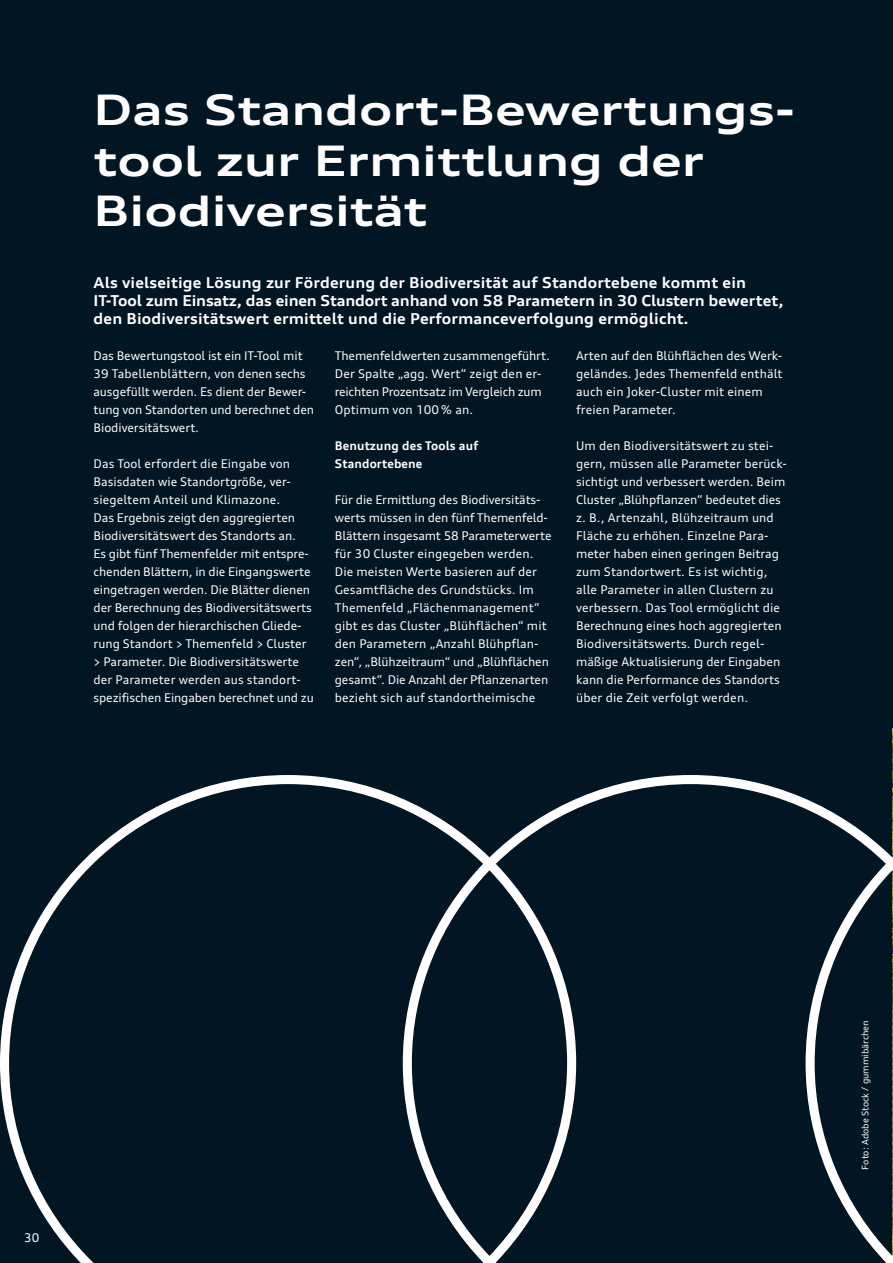
<style>
.page{position:relative;width:893px;height:1263px;background:#011622}
.page>*{position:absolute;margin:0;border:0;box-sizing:border-box;transform-origin:0 0}
.AUDI_Headlines{font:700 expanded 42px/50.4px "Audi Type";color:#fff}
.AUDI_Anleser{font:700 expanded 15px/18px "Audi Type";letter-spacing:.01em;color:#fff}
.AUDI_Fließtext{font:12px/18px "Audi Type";color:#fff}
.AUDI_Fließtext_Subhe{font:700 12px "Audi Type";letter-spacing:.01em;color:#fff}
.AUDI_BU{font:9px "Audi Type";color:#fff}
</style>
<div class="page">
<img style="left:892px;top:728px;width:1px;height:47px">
<svg style="left:0;top:775px;width:893px;height:488px"></svg>
<p class="AUDI_Headlines" style="left:94px;top:85px;width:703px">Das Standort-Bewertungs&shy;tool zur Ermittlung der<br>Biodiversität</p>
<p class="AUDI_Anleser" style="left:94px;top:273px;width:654px">Als vielseitige Lösung zur Förderung der Biodiversität auf Standortebene kommt ein</p>
<p class="AUDI_Anleser" style="left:94px;top:291px;width:692px">IT-Tool zum Einsatz, das einen Standort anhand von 58 Parametern in 30 Clustern bewertet, den Biodiversitätswert ermittelt und die Performanceverfolgung ermöglicht.</p>
<p class="AUDI_Fließtext" style="left:335px;top:347px;width:216px">Themenfeldwerten zusammengeführt.<br>Der Spalte „agg. Wert“ zeigt den er&shy;reichten Prozentsatz im Vergleich zum Optimum von 100% an.</p>
<p class="AUDI_Fließtext_Subhe" style="left:335px;top:438px;width:145px">Benutzung des Tools auf</p>
<p class="AUDI_Fließtext_Subhe" style="left:335px;top:456px;width:89px">Standortebene</p>
<p class="AUDI_Fließtext" style="left:335px;top:491px;width:218px">Für die Ermittlung des Biodiversitäts&shy;werts müssen in den fünf Themenfeld-Blättern insgesamt 58 Parameterwerte für 30 Cluster eingegeben werden.<br>Die meisten Werte basieren auf der Gesamtfläche des Grundstücks. Im Themenfeld „Flächenmanagement“ gibt es das Cluster „Blühflächen“ mit den Parametern „Anzahl Blühpflan&shy;zen“, „Blühzeitraum“ und „Blühflächen gesamt“. Die Anzahl der Pflanzenarten bezieht sich auf standortheimische</p>
<p class="AUDI_Fließtext" style="left:576px;top:347px;width:208px">Arten auf den Blühflächen des Werk&shy;geländes. Jedes Themenfeld enthält auch ein Joker-Cluster mit einem freien Parameter.</p>
<p class="AUDI_Fließtext" style="left:576px;top:437px;width:212px">Um den Biodiversitätswert zu stei&shy;gern, müssen alle Parameter berück&shy;sichtigt und verbessert werden. Beim Cluster „Blühpflanzen“ bedeutet dies z. B., Artenzahl, Blühzeitraum und Fläche zu erhöhen. Einzelne Para&shy;meter haben einen geringen Beitrag zum Standortwert. Es ist wichtig, alle Parameter in allen Clustern zu verbessern. Das Tool ermöglicht die Berechnung eines hoch aggregierten Biodiversitätswerts. Durch regel&shy;mäßige Aktualisierung der Eingaben kann die Performance des Standorts über die Zeit verfolgt werden.</p>
<p class="AUDI_Fließtext" style="left:94px;top:347px;width:222px">Das Bewertungstool ist ein IT-Tool mit 39 Tabellenblättern, von denen sechs ausgefüllt werden. Es dient der Bewer&shy;tung von Standorten und berechnet den Biodiversitätswert.</p>
<p class="AUDI_Fließtext" style="left:94px;top:455px;width:222px">Das Tool erfordert die Eingabe von Basisdaten wie Standortgröße, ver&shy;siegeltem Anteil und Klimazone.<br>Das Ergebnis zeigt den aggregierten Biodiversitätswert des Standorts an.<br>Es gibt fünf Themenfelder mit entspre&shy;chenden Blättern, in die Eingangswerte eingetragen werden. Die Blätter dienen der Berechnung des Biodiversitätswerts und folgen der hierarchischen Gliede&shy;rung Standort &gt; Themenfeld &gt; Cluster &gt; Parameter. Die Biodiversitätswerte der Parameter werden aus standort&shy;spezifischen Eingaben berechnet und zu</p>
<p class="AUDI_Fließtext" style="left:24px;top:1229px;width:17px">30</p>
<p class="AUDI_BU" style="left:860px;top:1169px;width:151px;rotate:-90deg">Foto: Adobe Stock / gummibärchen</p>
</div>
